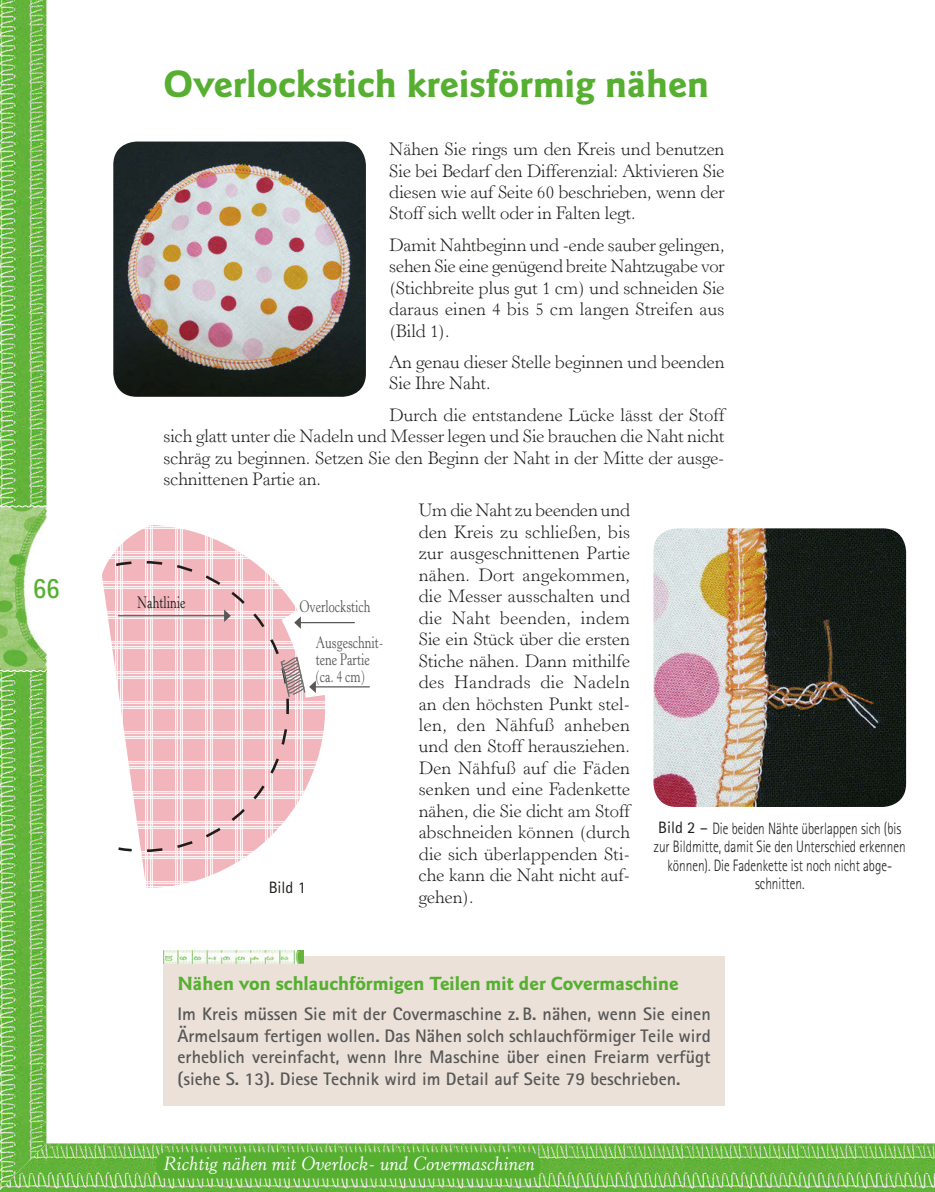
<style>
.page{position:relative;width:935px;height:1192px;background:#fff}
.page>*{position:absolute;margin:0;border:0;box-sizing:border-box;transform-origin:0 0}
.t1{font:700 39.6px "Goudy Sans";color:#56af31}
.t2{font:700 29.7px "Rotis Sans Serif";color:#56af31;scale:.85 1}
.t3{font:700 19.8px "Goudy Sans";color:#56af31}
.t4{font:italic 18.9px "Horley Old Style";color:#fff}
.t5{font:300 18.15px/21.5px "Horley Old Style";color:#1d1d1b;text-align:justify}
.t6{font:700 18.15px/21.5px "Rotis Sans Serif";color:#575756;text-align:justify}
.t7{font:300 16.5px/18.6px "Rotis Sans Serif";color:#1d1d1b;text-align:center;scale:.8 1}
.t8{font:16.5px/17px "Horley Old Style";color:#575756;scale:.75 1}
.t9{font:16.5px "Horley Old Style";color:#1d1d1b;scale:.75 1}
.t10{font:16.5px "Rotis Sans Serif";color:#1d1d1b}
.s1{font-weight:400}
</style>
<div class="page">
<img style="left:46px;top:1143px;width:889px;height:49px">
<img style="left:0;top:0;width:46px;height:1192px">
<svg style="left:0;top:505px;width:47px;height:167px"></svg>
<div style="left:156px;top:1152px;width:384px;height:26px;background:#56af31;border-radius:10px"></div>
<div style="left:163px;top:956px;width:562px;height:150px;background:#ebe1d9"></div>
<img style="left:163px;top:951px;width:140px;height:13px">
<img style="left:113px;top:142px;width:253px;height:255px;border-radius:23px">
<img style="left:653px;top:528px;width:253px;height:279px;border-radius:23px">
<svg style="left:109px;top:525px;width:216px;height:363px"></svg>
<svg style="left:102px;top:560px;width:188px;height:293px"></svg>
<hr style="left:118px;top:615px;width:107px;height:1px;background:#575756">
<svg style="left:224px;top:610px;width:7px;height:12px"></svg>
<hr style="left:300px;top:622px;width:54px;height:1px;background:#575756">
<hr style="left:315px;top:686px;width:54px;height:1px;background:#575756">
<svg style="left:280px;top:611px;width:46px;height:87px"></svg>
<h2 class="t2" style="left:33px;top:577px;width:33px">66</h2>
<h1 class="t1" style="left:163px;top:69px;width:547px">Overlockstich kreisförmig nähen</h1>
<p class="t5" style="left:389px;top:140px;width:337px">Nähen Sie rings um den Kreis und benutzen Sie bei Bedarf den Differenzial: Aktivieren Sie diesen wie auf Seite 60 beschrieben, wenn der Stoff sich wellt oder in Falten legt.</p>
<p class="t5" style="left:389px;top:236px;width:337px">Damit Nahtbeginn und -ende sauber gelingen, sehen Sie eine genügend breite Nahtzugabe vor (Stichbreite plus gut 1 cm) und schneiden Sie daraus einen 4 bis 5 cm langen Streifen aus (Bild 1).</p>
<p class="t5" style="left:389px;top:353px;width:337px">An genau dieser Stelle beginnen und beenden<br>Sie Ihre Naht.</p>
<p class="t5" style="left:163px;top:406px;width:563px;text-indent:226px">Durch die entstandene Lücke lässt der Stoff sich glatt unter die Nadeln und Messer legen und Sie brauchen die Naht nicht schräg zu beginnen. Setzen Sie den Beginn der Naht in der Mitte der ausge&shy;schnittenen Partie an.</p>
<p class="t5" style="left:419px;top:501px;width:213px">Um die Naht zu beenden und den Kreis zu schließen, bis zur ausgeschnittenen Partie nähen. Dort angekommen, die Messer ausschalten und die Naht beenden, indem Sie ein Stück über die ersten Stiche nähen. Dann mithilfe des Handrads die Nadeln an den höchsten Punkt stel&shy;len, den Nähfuß anheben und den Stoff herausziehen.<br>Den Nähfuß auf die Fäden senken und eine Fadenkette nähen, die Sie dicht am Stoff abschneiden können (durch die sich überlappenden Sti&shy;che kann die Naht nicht auf&shy;gehen).</p>
<p class="t9" style="left:137px;top:596px;width:66px">Nahtlinie</p>
<p class="t8" style="left:299px;top:599px;width:96px">Overlockstich</p>
<p class="t8" style="left:316px;top:636px;width:92px">Ausgeschnit&shy;tene Partie (ca. 4 cm)</p>
<p class="t7" style="left:654px;top:820px;width:316px"><span class="s1">Bild 2 –</span> Die beiden Nähte überlappen sich (bis zur Bildmitte, damit Sie den Unterschied erkennen können). Die Fadenkette ist noch nicht abge-</p>
<p class="t10" style="left:269px;top:882px;width:39px">Bild 1</p>
<p class="t7" style="left:755px;top:876px;width:63px">schnitten.</p>
<p class="t3" style="left:177px;top:975px;width:503px">Nähen von schlauchförmigen Teilen mit der Covermaschine</p>
<p class="t6" style="left:177px;top:1005px;width:535px">Im Kreis müssen Sie mit der Covermaschine z. B. nähen, wenn Sie einen Ärmelsaum fertigen wollen. Das Nähen solch schlauchförmiger Teile wird erheblich vereinfacht, wenn Ihre Maschine über einen Freiarm verfügt (siehe S. 13). Diese Technik wird im Detail auf Seite 79 beschrieben.</p>
<p class="t4" style="left:163px;top:1156px;width:373px">Richtig nähen mit Overlock- und Covermaschinen</p>
</div>
